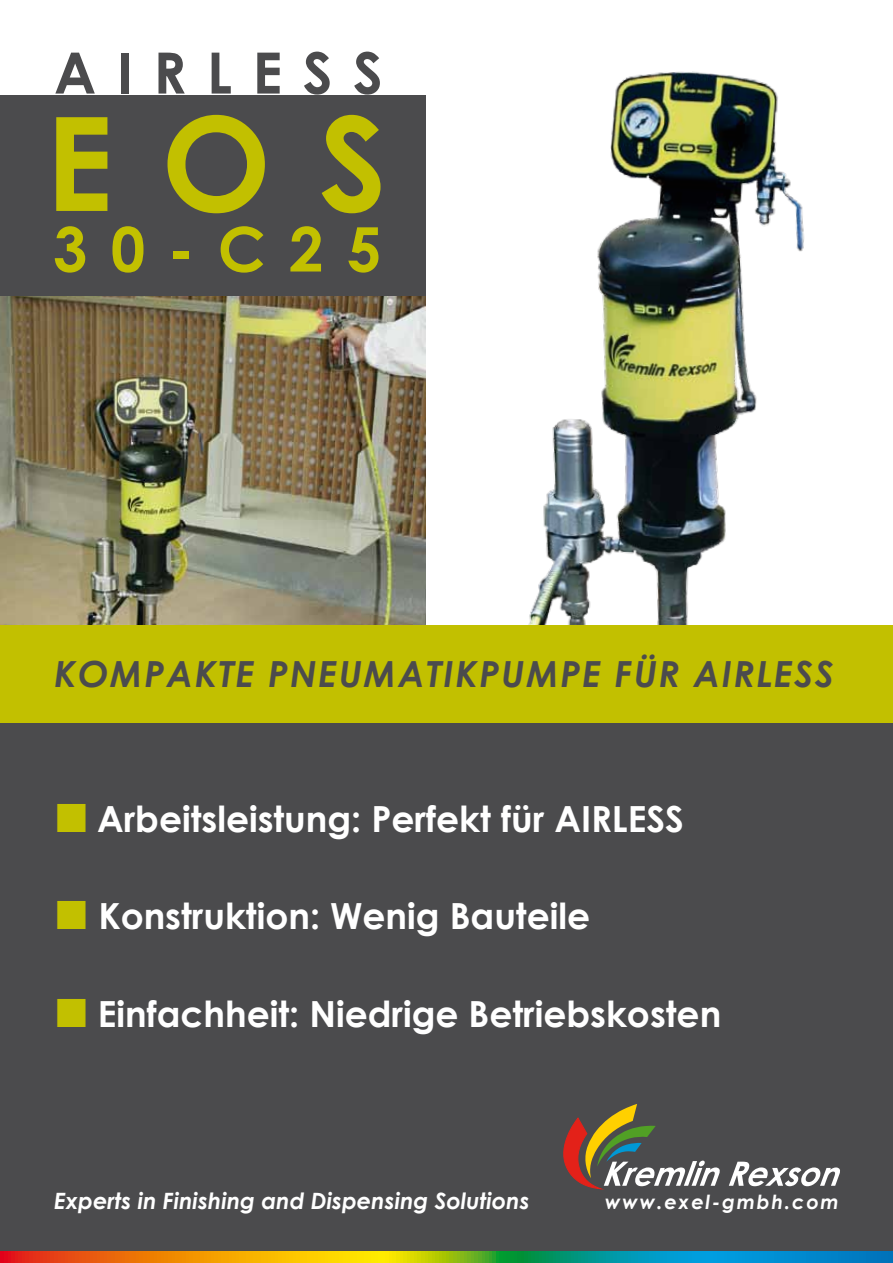
<style>
.page{position:relative;width:893px;height:1263px;background:#fff}
.page>*{position:absolute;margin:0;border:0;box-sizing:border-box;transform-origin:0 0}
.t1{font:700 130.5px "Century Gothic";color:#c2c000}
.t2{font:700 61.5px "Century Gothic";color:#c2c000}
.t3{font:700 57px "Century Gothic";color:#4b4b4d}
.t4{font:700 36px "Century Gothic";color:#fff}
.t5{font:italic 700 36px "Century Gothic";letter-spacing:.05em;color:#4b4b4d}
.t6{font:italic 700 22.5px "Century Gothic";color:#fff}
.t7{font:italic 700 19.5px "Century Gothic";letter-spacing:.09em;color:#fff}
</style>
<div class="page">
<div style="left:0;top:723px;width:893px;height:539px;background:#4b4b4d"></div>
<div style="left:0;top:96px;width:425px;height:201px;background:#4b4b4d"></div>
<img style="left:528px;top:71px;width:276px;height:554px">
<img style="left:0;top:297px;width:425px;height:328px">
<svg style="left:0;top:1251px;width:893px;height:12px;background:#7d9651"></svg>
<svg style="left:729px;top:1162px;width:111px;height:24px"></svg>
<svg style="left:563px;top:1104px;width:157px;height:85px"></svg>
<div style="left:0;top:625px;width:893px;height:98px;background:#c2c000"></div>
<h3 class="t3" style="left:54px;top:30px;width:48px">airless</h3>
<h1 class="t1" style="left:45px;top:65px;width:343px">EOS</h1>
<h2 class="t2" style="left:53px;top:202px;width:330px">30-C25</h2>
<p class="t5" style="left:54px;top:647px;width:781px">KOMPAKTE PNEUMATIKPUMPE FÜR AIRLESS</p>
<p class="t4" style="left:97px;top:791px;width:588px">Arbeitsleistung: Perfekt für AIRLESS</p>
<p class="t4" style="left:98px;top:889px;width:493px">Konstruktion: Wenig Bauteile</p>
<p class="t4" style="left:98px;top:986px;width:625px">Einfachheit: Niedrige Betriebskosten</p>
<p class="t6" style="left:54px;top:1184px;width:477px">Experts in Finishing and Dispensing Solutions</p>
<p class="t7" style="left:605px;top:1187px;width:235px">www.exel-gmbh.com</p>
</div>
